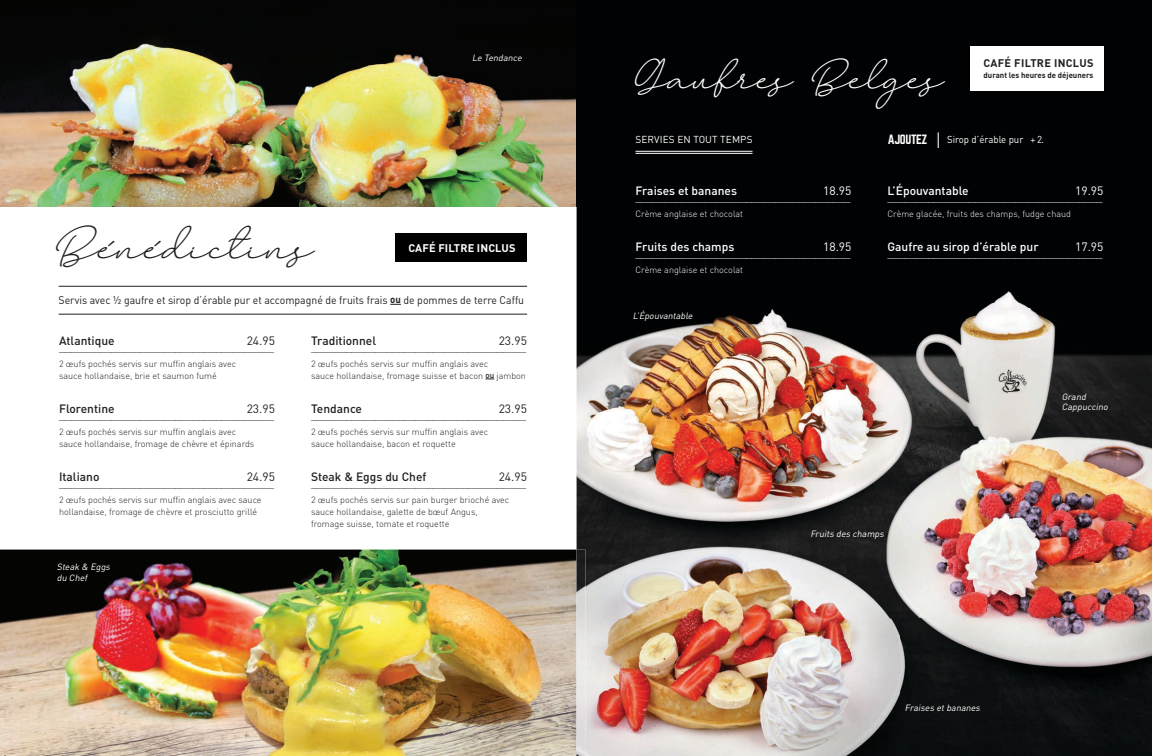
<style>
.page{position:relative;width:1152px;height:756px;background:#fff}
.page>*{position:absolute;margin:0;border:0;box-sizing:border-box;transform-origin:0 0}
.t1{font:22px "Larianti";letter-spacing:-.02em;color:#231f20}
.t2{font:20px "Larianti";letter-spacing:-.025em;color:#fff}
.t3{font:300 12px "DIN Pro";color:#231f20}
.t4{font:300 12px "DIN Pro";color:#fff}
.t5{font:500 12px "DIN Pro";color:#fff}
.t6{font:500 12px "DIN Pro";color:#231f20}
.t7{font:12px "DIN Pro";color:#231f20}
.t8{font:12px "DIN Pro";color:#fff}
.t9{font:11.8px "Norwester";letter-spacing:-.025em;color:#fff}
.t10{font:11px "DIN Pro";color:#231f20;scale:.95 1}
.t11{font:700 11px "DIN Pro";letter-spacing:.01em;color:#fff}
.t12{font:700 11px "DIN Pro";letter-spacing:.025em;color:#231f20}
.t13{font:10px "DIN Pro";color:#fff;scale:.96 1}
.t14{font:10px "DIN Pro";color:#fff}
.t15{font:300 9px/12px "DIN Pro";color:#231f20}
.t16{font:italic 9px/11px "DIN Pro";color:#fff}
.t17{font:300 9px "DIN Pro";color:#fff}
.t18{font:700 8px "DIN Pro";color:#231f20}
.s1{font-weight:700;font-size:10px}
.s2{font-weight:500;font-size:8px}
</style>
<div class="page">
<img style="left:0;top:550px;width:576px;height:206px">
<hr style="left:59px;top:314px;width:468px;height:1px;background:#231f20">
<hr style="left:59px;top:286px;width:468px;height:1px;background:#231f20">
<img style="left:0;top:0;width:1008px;height:207px">
<div style="left:395px;top:233px;width:132px;height:29px;background:#000"></div>
<img style="left:1008px;top:0;width:144px;height:619px">
<img style="left:576px;top:206px;width:432px;height:413px">
<img style="left:586px;top:619px;width:566px;height:137px">
<svg style="left:586px;top:744px;width:6px;height:5px"></svg>
<img style="left:576px;top:550px;width:10px;height:206px">
<svg style="left:937px;top:132px;width:2px;height:16px"></svg>
<div style="left:970px;top:46px;width:133px;height:44px;background:#fff"></div>
<hr style="left:636px;top:151px;width:116px;height:1px;background:#fff">
<hr style="left:636px;top:153px;width:116px;height:1px;background:#fff">
<h1 class="t1" style="left:54px;top:237px;width:259px">Bénédictins</h1>
<p class="t16" style="left:472px;top:52px;width:54px">Le Tendance</p>
<p class="t11" style="left:409px;top:240px;width:109px">CAFÉ FILTRE INCLUS</p>
<p class="t10" style="left:59px;top:293px;width:492px">Servis avec ½ gaufre et sirop d’érable pur et accompagné de fruits frais <span class="s1">ou</span> de pommes de terre Caffu</p>
<h3 class="t6" style="left:59px;top:332px;width:57px">Atlantique</h3>
<h3 class="t7" style="left:247px;top:332px;width:30px">24.95</h3>
<h3 class="t3" style="left:59px;top:338px;width:217px">_____________________________________</h3>
<p class="t15" style="left:59px;top:357px;width:179px">2 œufs pochés servis sur muffin anglais avec sauce hollandaise, brie et saumon fumé</p>
<h3 class="t6" style="left:59px;top:400px;width:57px">Florentine</h3>
<h3 class="t7" style="left:247px;top:400px;width:30px">23.95</h3>
<h3 class="t3" style="left:59px;top:406px;width:217px">_____________________________________</h3>
<p class="t15" style="left:59px;top:425px;width:197px">2 œufs pochés servis sur muffin anglais avec sauce hollandaise, fromage de chèvre et épinards</p>
<h3 class="t6" style="left:59px;top:468px;width:42px">Italiano</h3>
<h3 class="t7" style="left:247px;top:468px;width:30px">24.95</h3>
<h3 class="t3" style="left:59px;top:474px;width:217px">_____________________________________</h3>
<p class="t15" style="left:59px;top:493px;width:204px">2 œufs pochés servis sur muffin anglais avec sauce hollandaise, fromage de chèvre et prosciutto grillé</p>
<p class="t16" style="left:57px;top:561px;width:57px">Steak &amp; Eggs du Chef</p>
<h3 class="t6" style="left:311px;top:332px;width:67px">Traditionnel</h3>
<h3 class="t7" style="left:499px;top:332px;width:30px">23.95</h3>
<h3 class="t3" style="left:311px;top:338px;width:217px">_____________________________________</h3>
<p class="t15" style="left:311px;top:357px;width:216px">2 œufs pochés servis sur muffin anglais avec<br>sauce hollandaise, fromage suisse et bacon <span class="s2">ou</span> jambon</p>
<h3 class="t6" style="left:311px;top:400px;width:53px">Tendance</h3>
<h3 class="t7" style="left:499px;top:400px;width:30px">23.95</h3>
<h3 class="t3" style="left:311px;top:406px;width:217px">_____________________________________</h3>
<p class="t15" style="left:311px;top:425px;width:179px">2 œufs pochés servis sur muffin anglais avec sauce hollandaise, bacon et roquette</p>
<h3 class="t6" style="left:311px;top:468px;width:117px">Steak &amp; Eggs du Chef</h3>
<h3 class="t7" style="left:499px;top:468px;width:30px">24.95</h3>
<h3 class="t3" style="left:311px;top:474px;width:217px">_____________________________________</h3>
<p class="t15" style="left:311px;top:493px;width:200px">2 œufs pochés servis sur pain burger brioché avec sauce hollandaise, galette de bœuf Angus, fromage suisse, tomate et roquette</p>
<p class="t12" style="left:984px;top:55px;width:111px">CAFÉ FILTRE INCLUS</p>
<p class="t18" style="left:984px;top:69px;width:111px">durant les heures de déjeuners</p>
<h2 class="t2" style="left:632px;top:69px;width:312px">Gaufres Belges</h2>
<p class="t14" style="left:636px;top:132px;width:118px">SERVIES EN TOUT TEMPS</p>
<h3 class="t9" style="left:888px;top:134px;width:41px">AJOUTEZ</h3>
<p class="t13" style="left:947px;top:133px;width:103px">Sirop d’érable pur + 2.</p>
<h3 class="t5" style="left:636px;top:183px;width:103px">Fraises et bananes</h3>
<h3 class="t8" style="left:823px;top:183px;width:30px">18.95</h3>
<h3 class="t4" style="left:636px;top:189px;width:217px">_____________________________________</h3>
<p class="t17" style="left:636px;top:208px;width:109px">Crème anglaise et chocolat</p>
<h3 class="t5" style="left:636px;top:239px;width:100px">Fruits des champs</h3>
<h3 class="t8" style="left:823px;top:239px;width:30px">18.95</h3>
<h3 class="t4" style="left:636px;top:245px;width:217px">_____________________________________</h3>
<p class="t17" style="left:636px;top:264px;width:109px">Crème anglaise et chocolat</p>
<p class="t16" style="left:633px;top:310px;width:63px">L’Épouvantable</p>
<h3 class="t5" style="left:888px;top:183px;width:83px">L’Épouvantable</h3>
<h3 class="t8" style="left:1075px;top:183px;width:30px">19.95</h3>
<h3 class="t4" style="left:888px;top:189px;width:217px">_____________________________________</h3>
<p class="t17" style="left:888px;top:208px;width:185px">Crème glacée, fruits des champs, fudge chaud</p>
<h3 class="t5" style="left:888px;top:239px;width:153px">Gaufre au sirop d’érable pur</h3>
<h3 class="t8" style="left:1075px;top:239px;width:30px">17.95</h3>
<h3 class="t4" style="left:888px;top:245px;width:217px">_____________________________________</h3>
<p class="t16" style="left:1062px;top:391px;width:50px;line-height:10px">Grand<br>Cappuccino</p>
<p class="t16" style="left:810px;top:527px;width:77px">Fruits des champs</p>
<p class="t16" style="left:905px;top:702px;width:79px">Fraises etbananes</p>
</div>
